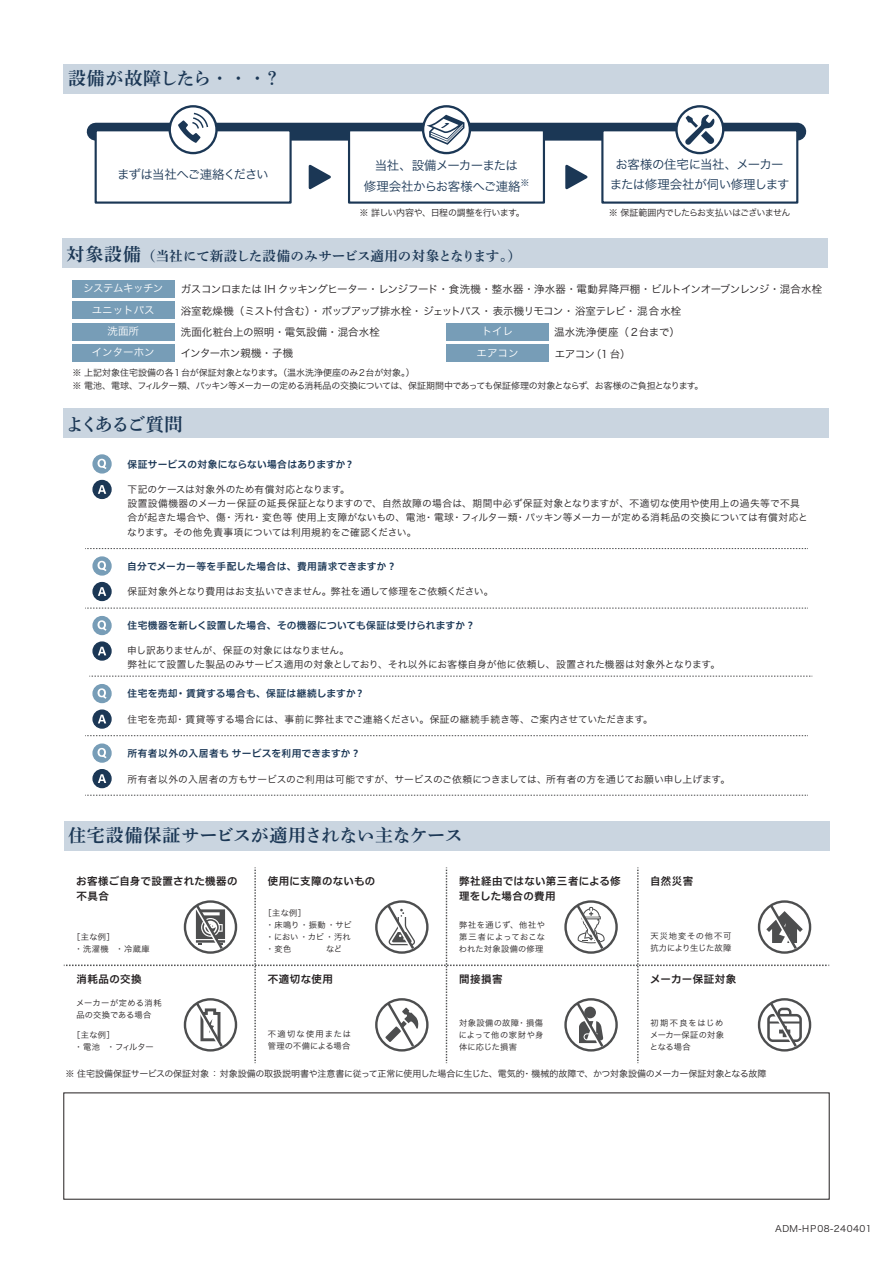
<style>
.page{position:relative;width:893px;height:1263px;background:#fff}
.page>*{position:absolute;margin:0;border:0;box-sizing:border-box;transform-origin:0 0}
.t1{font:18px "DNP Shuei Min Pr 6 B";letter-spacing:-.005em;color:#1b3755}
.t2{font:18px "DNP Shuei Min Pr 6 B";letter-spacing:.04em;color:#1b3755}
.t3{font:18px "DNP Shuei Min Pr 6 B";letter-spacing:-.095em;color:#1b3755}
.t4{font:13.5px "DNP Shuei Min Pr 6 B";letter-spacing:-.005em;color:#1b3755}
.t5{font:12.45px/20.7px "Hira Kaku Pro W3";letter-spacing:-.035em;color:#1b3755;text-align:center}
.t6{font:12.45px "Hira Kaku Pro W3";letter-spacing:-.075em;color:#1b3755}
.t7{font:10.5px "Hira Kaku Pro W3";letter-spacing:-.025em;color:#231f20}
.t8{font:10.5px/15px "Hiragino UD Sans F Std W6";letter-spacing:.035em;color:#231f20}
.t9{font:10.5px "Hira Kaku Pro W3";color:#fff}
.t10{font:10.5px "Hira Kaku Pro W3";letter-spacing:.005em;color:#231f20}
.t11{font:10.5px "Hira Kaku Pro W3";letter-spacing:.01em;color:#231f20}
.t12{font:10.5px "Hira Kaku Pro W3";letter-spacing:-.05em;color:#fff}
.t13{font:9.75px/14.2px "Hira Kaku Pro W3";letter-spacing:.01em;color:#231f20}
.t14{font:9.75px "Hiragino UD Sans F Std W6";letter-spacing:.025em;color:#1b3755}
.t15{font:9.75px "Hira Kaku Pro W3";letter-spacing:-.01em;color:#231f20}
.t16{font:9px/12.8px "Hira Kaku Pro W3";letter-spacing:-.03em;color:#231f20}
.t17{font:9px "Hira Kaku Pro W3";letter-spacing:-.07em;color:#231f20}
.t18{font:9px "Hira Kaku Pro W3";letter-spacing:.05em;color:#231f20}
.t19{font:8.25px/12px "Hira Kaku Pro W3";letter-spacing:.03em;color:#231f20;text-align:justify}
.t20{font:8.25px/12px "Hira Kaku Pro W3";color:#231f20}
.t21{font:8.25px/12px "Hira Kaku Pro W3";letter-spacing:.05em;color:#231f20}
.t22{font:8.25px/12px "Hira Kaku Pro W3";letter-spacing:-.025em;color:#231f20}
.s1{font-size:18px}
</style>
<div class="page">
<div style="left:64px;top:821px;width:765px;height:29px;background:#cad5e0"></div>
<div style="left:64px;top:408px;width:765px;height:30px;background:#cad5e0"></div>
<div style="left:64px;top:64px;width:765px;height:30px;background:#cad5e0"></div>
<div style="left:96px;top:123px;width:701px;height:18px;background:#1b3755"></div>
<div style="left:95px;top:129px;width:197px;height:75px;background:#fff;border:2px solid #1b3755"></div>
<div style="left:348px;top:129px;width:197px;height:75px;background:#fff;border:2px solid #1b3755"></div>
<div style="left:601px;top:129px;width:197px;height:75px;background:#fff;border:2px solid #1b3755"></div>
<svg style="left:170px;top:106px;width:46px;height:47px"></svg>
<div style="left:169px;top:105px;width:49px;height:49px;border:2px solid #1b3755;border-radius:50%"></div>
<svg style="left:178px;top:113px;width:30px;height:30px"></svg>
<svg style="left:423px;top:106px;width:47px;height:47px"></svg>
<div style="left:422px;top:105px;width:49px;height:49px;border:2px solid #1b3755;border-radius:50%"></div>
<svg style="left:427px;top:115px;width:37px;height:30px"></svg>
<svg style="left:676px;top:106px;width:47px;height:47px"></svg>
<div style="left:675px;top:105px;width:49px;height:49px;border:2px solid #1b3755;border-radius:50%"></div>
<svg style="left:685px;top:115px;width:30px;height:30px"></svg>
<svg style="left:308px;top:164px;width:23px;height:26px"></svg>
<svg style="left:565px;top:164px;width:23px;height:26px"></svg>
<div style="left:93px;top:480px;width:18px;height:18px;background:#1b3755;border-radius:50%"></div>
<div style="left:92px;top:480px;width:20px;height:19px;border:1px solid #1b3755;border-radius:50%"></div>
<svg style="left:98px;top:485px;width:8px;height:9px"></svg>
<div style="left:93px;top:455px;width:18px;height:18px;background:#779db7;border-radius:50%"></div>
<div style="left:92px;top:454px;width:20px;height:20px;border:1px solid #779db7;border-radius:50%"></div>
<svg style="left:98px;top:459px;width:9px;height:10px"></svg>
<div style="left:93px;top:583px;width:18px;height:17px;background:#1b3755;border-radius:50%"></div>
<div style="left:92px;top:582px;width:20px;height:19px;border:1px solid #1b3755;border-radius:50%"></div>
<svg style="left:98px;top:587px;width:8px;height:9px"></svg>
<div style="left:93px;top:557px;width:18px;height:18px;background:#779db7;border-radius:50%"></div>
<div style="left:92px;top:556px;width:20px;height:20px;border:1px solid #779db7;border-radius:50%"></div>
<svg style="left:98px;top:561px;width:9px;height:10px"></svg>
<div style="left:93px;top:642px;width:18px;height:18px;background:#1b3755;border-radius:50%"></div>
<div style="left:92px;top:641px;width:20px;height:20px;border:1px solid #1b3755;border-radius:50%"></div>
<svg style="left:98px;top:647px;width:8px;height:8px"></svg>
<div style="left:93px;top:617px;width:18px;height:17px;background:#779db7;border-radius:50%"></div>
<div style="left:92px;top:616px;width:20px;height:19px;border:1px solid #779db7;border-radius:50%"></div>
<svg style="left:98px;top:620px;width:9px;height:11px"></svg>
<div style="left:93px;top:710px;width:18px;height:18px;background:#1b3755;border-radius:50%"></div>
<div style="left:92px;top:709px;width:20px;height:20px;border:1px solid #1b3755;border-radius:50%"></div>
<svg style="left:98px;top:715px;width:8px;height:8px"></svg>
<div style="left:93px;top:685px;width:18px;height:17px;background:#779db7;border-radius:50%"></div>
<div style="left:92px;top:684px;width:20px;height:19px;border:1px solid #779db7;border-radius:50%"></div>
<svg style="left:98px;top:688px;width:9px;height:11px"></svg>
<div style="left:93px;top:770px;width:18px;height:17px;background:#1b3755;border-radius:50%"></div>
<div style="left:92px;top:769px;width:20px;height:19px;border:1px solid #1b3755;border-radius:50%"></div>
<svg style="left:98px;top:774px;width:8px;height:9px"></svg>
<div style="left:93px;top:744px;width:18px;height:18px;background:#779db7;border-radius:50%"></div>
<div style="left:92px;top:743px;width:20px;height:20px;border:1px solid #779db7;border-radius:50%"></div>
<svg style="left:98px;top:748px;width:9px;height:10px"></svg>
<div style="left:62px;top:238px;width:766px;height:30px;background:#cad5e0"></div>
<div style="left:72px;top:281px;width:102px;height:17px;background:#779db7"></div>
<div style="left:72px;top:302px;width:102px;height:17px;background:#779db7"></div>
<div style="left:72px;top:323px;width:102px;height:17px;background:#779db7"></div>
<div style="left:72px;top:344px;width:102px;height:17px;background:#779db7"></div>
<div style="left:446px;top:323px;width:103px;height:17px;background:#779db7"></div>
<div style="left:446px;top:344px;width:103px;height:17px;background:#779db7"></div>
<svg style="left:64px;top:867px;width:765px;height:196px"></svg>
<div style="left:758px;top:900px;width:53px;height:54px;border:2px solid #4d4e4f;border-radius:50%"></div>
<svg style="left:85px;top:795px;width:723px;height:1px"></svg>
<svg style="left:85px;top:548px;width:723px;height:1px"></svg>
<svg style="left:85px;top:608px;width:723px;height:1px"></svg>
<svg style="left:89px;top:676px;width:724px;height:1px"></svg>
<svg style="left:85px;top:735px;width:723px;height:1px"></svg>
<h1 class="t2" style="left:68px;top:68px;width:215px">設備が故障したら・・・？</h1>
<p class="t6" style="left:117px;top:163px;width:153px">まずは当社へご連絡ください</p>
<p class="t5" style="left:364px;top:154px;width:167px">当社、設備メーカーまたは<br>修理会社からお客様へご連絡<sup>※</sup></p>
<p class="t5" style="left:610px;top:153px;width:181px">お客様の住宅に当社、メーカーまたは修理会社が伺い修理します</p>
<p class="t16" style="left:360px;top:206px;width:167px">※ 詳しい内容や、日程の調整を行います。</p>
<p class="t17" style="left:609px;top:205px;width:183px">※ 保証範囲内でしたらお支払いはございません</p>
<h2 class="t4" style="left:66px;top:248px;width:456px"><span class="s1">対象設備</span>（当社にて新設した設備のみサービス適用の対象となります。）</h2>
<p class="t12" style="left:83px;top:279px;width:82px">システムキッチン</p>
<p class="t7" style="left:181px;top:280px;width:643px">ガスコンロまたは IH クッキングヒーター・レンジフード・食洗機・整水器・浄水器・電動昇降戸棚・ビルトインオーブンレンジ・混合水栓</p>
<p class="t9" style="left:92px;top:301px;width:64px">ユニットバス</p>
<p class="t7" style="left:181px;top:301px;width:502px">浴室乾燥機（ミスト付含む）・ポップアップ排水栓・ジェットバス・表示機リモコン・浴室テレビ・混合水栓</p>
<p class="t9" style="left:108px;top:322px;width:33px">洗面所</p>
<p class="t10" style="left:181px;top:323px;width:201px">洗面化粧台上の照明・電気設備・混合水栓</p>
<p class="t9" style="left:92px;top:343px;width:64px">インターホン</p>
<p class="t7" style="left:181px;top:344px;width:114px">インターホン親機・子機</p>
<p class="t9" style="left:482px;top:322px;width:33px">トイレ</p>
<p class="t11" style="left:554px;top:323px;width:127px">温水洗浄便座（２台まで）</p>
<p class="t9" style="left:476px;top:343px;width:43px">エアコン</p>
<p class="t7" style="left:555px;top:344px;width:77px">エアコン（1 台）</p>
<p class="t16" style="left:73px;top:365px;width:632px">※ 上記対象住宅設備の各１台が保証対象となります。（温水洗浄便座のみ２台が対象。）<br>※ 電池、電球、フィルター類、パッキン等メーカーの定める消耗品の交換については、保証期間中であっても保証修理の対象とならず、お客様のご負担となります。</p>
<h1 class="t3" style="left:66px;top:414px;width:118px">よくあるご質問</h1>
<p class="t14" style="left:127px;top:456px;width:228px">保証サービスの対象にならない場合はありますか？</p>
<p class="t13" style="left:127px;top:481px;width:682px">下記のケースは対象外のため有償対応となります。<br>設置設備機器のメーカー保証の延長保証となりますので、自然故障の場合は、期間中必ず保証対象となりますが、不適切な使用や使用上の過失等で不具合が起きた場合や、傷・汚れ・変色等 使用上支障がないもの、電池・電球・フィルター類・パッキン等メーカーが定める消耗品の交換については有償対応となります。その他免責事項については利用規約をご確認ください。</p>
<p class="t14" style="left:127px;top:559px;width:269px">自分でメーカー等を手配した場合は、費用請求できますか ?</p>
<p class="t15" style="left:127px;top:583px;width:368px">保証対象外となり費用はお支払いできません。弊社を通して修理をご依頼ください。</p>
<p class="t14" style="left:127px;top:618px;width:347px">住宅機器を新しく設置した場合、その機器についても保証は受けられますか ?</p>
<p class="t13" style="left:127px;top:642px;width:594px">申し訳ありませんが、保証の対象にはなりません。<br>弊社にて設置した製品のみサービス適用の対象としており、それ以外にお客様自身が他に依頼し、設置された機器は対象外となります。</p>
<p class="t14" style="left:127px;top:686px;width:239px">住宅を売却・賃貸する場合も、保証は継続しますか？</p>
<p class="t13" style="left:127px;top:711px;width:527px">住宅を売却・賃貸等する場合には、事前に弊社までご連絡ください。保証の継続手続き等、ご案内させていただきます。</p>
<p class="t14" style="left:127px;top:746px;width:232px">所有者以外の入居者も サービスを利用できますか ?</p>
<p class="t13" style="left:127px;top:771px;width:604px">所有者以外の入居者の方もサービスのご利用は可能ですが、サービスのご依頼につきましては、所有者の方を通じてお願い申し上げます。</p>
<h1 class="t1" style="left:68px;top:825px;width:396px">住宅設備保証サービスが適用されない主なケース</h1>
<p class="t8" style="left:76px;top:873px;width:163px">お客様ご自身で設置された機器の不具合</p>
<p class="t8" style="left:268px;top:873px;width:109px">使用に支障のないもの</p>
<p class="t20" style="left:264px;top:906px;width:89px">［主な例］<br>・床鳴り ・振動 ・サビ・におい ・カビ ・汚れ・変色　　　　など</p>
<p class="t21" style="left:72px;top:930px;width:79px">［主な例］<br>・洗濯機　・冷蔵庫</p>
<p class="t8" style="left:459px;top:873px;width:163px">弊社経由ではない第三者による修理をした場合の費用</p>
<p class="t19" style="left:459px;top:918px;width:88px">弊社を通じず、他社や第三者によっておこなわれた対象設備の修理</p>
<p class="t8" style="left:76px;top:971px;width:67px">消耗品の交換</p>
<p class="t8" style="left:268px;top:971px;width:67px">不適切な使用</p>
<p class="t8" style="left:459px;top:971px;width:45px">間接損害</p>
<p class="t19" style="left:76px;top:996px;width:87px">メーカーが定める消耗品の交換である場合</p>
<p class="t22" style="left:72px;top:1028px;width:83px">［主な例］<br>・電池　・フィルター</p>
<p class="t21" style="left:268px;top:1027px;width:85px">不適切な使用または管理の不備による場合</p>
<p class="t19" style="left:459px;top:1016px;width:86px">対象設備の故障・損傷によって他の家財や身体に応じた損害</p>
<p class="t8" style="left:650px;top:873px;width:45px">自然災害</p>
<p class="t19" style="left:650px;top:929px;width:83px">天災地変その他不可抗力により生じた故障</p>
<p class="t8" style="left:650px;top:971px;width:88px">メーカー保証対象</p>
<p class="t19" style="left:650px;top:1016px;width:76px">初期不良をはじめメーカー保証の対象となる場合</p>
<p class="t16" style="left:65px;top:1066px;width:702px">※ 住宅設備保証サービスの保証対象 ： 対象設備の取扱説明書や注意書に従って正常に使用した場合に生じた、電気的・機械的故障で、かつ対象設備のメーカー保証対象となる故障</p>
<p class="t18" style="left:775px;top:1220px;width:98px">ADM-HＰ08-240401</p>
</div>
